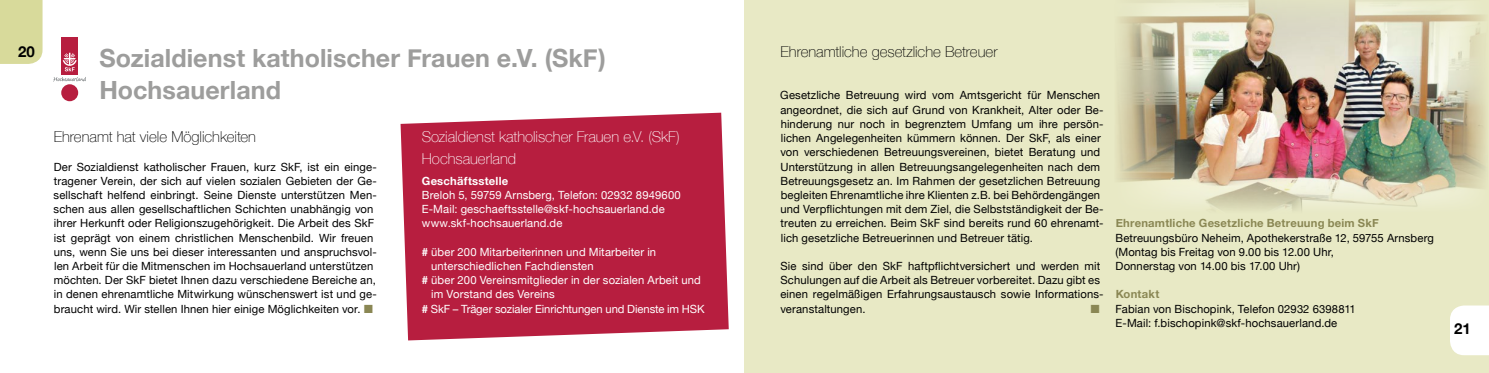
<style>
.page{position:relative;width:1489px;height:373px;background:#fff}
.page>*{position:absolute;margin:0;border:0;box-sizing:border-box;transform-origin:0 0}
.t1{font:700 25px/31.9px "Helvetica Neue";letter-spacing:.005em;color:#9d9d9c}
.t2{font:100 15px "Helvetica Neue";color:#000}
.t3{font:100 15px/21.2px "Helvetica Neue";color:#fff}
.t4{font:700 15px "Helvetica Neue";color:#000}
.t5{font:11.25px/14.1px "Helvetica Neue";letter-spacing:.01em;color:#000}
.t6{font:11.25px/14.1px "Helvetica Neue";letter-spacing:.01em;color:#fff}
.t7{font:700 11.25px "Helvetica Neue";letter-spacing:.02em;color:#8a8754}
.t8{font:11.25px "Helvetica Neue";letter-spacing:-.01em;color:#fff}
.t9{font:700 11.25px "Helvetica Neue";letter-spacing:.02em;color:#fff}
.s1{font-weight:700}
</style>
<div class="page">
<div style="left:744px;top:0;width:744px;height:372px;background:#e8e9c5"></div>
<svg style="left:400px;top:112px;width:328px;height:228px;background:#bc2d4c"></svg>
<div style="left:61px;top:37px;width:17px;height:37px;background:#b71e3f"></div>
<div style="left:61px;top:84px;width:17px;height:17px;background:#b71e3f;border-radius:50%"></div>
<svg style="left:63px;top:53px;width:14px;height:18px"></svg>
<svg style="left:53px;top:77px;width:33px;height:4px"></svg>
<img style="left:1117px;top:0;width:369px;height:210px">
<div style="left:0;top:0;width:43px;height:64px;background:#d8da9b"></div>
<div style="left:1450px;top:305px;width:38px;height:49px;background:#fff"></div>
<h2 class="t4" style="left:18px;top:40px;width:18px">20</h2>
<h1 class="t1" style="left:99px;top:43px;width:508px">Sozialdienst katholischer Frauen e.V. (SkF)<br>Hochsauerland</h1>
<h2 class="t3" style="left:422px;top:125px;width:259px">Sozialdienst katholischer Frauen e.V. (SkF)<br>Hochsauerland</h2>
<p class="t9" style="left:422px;top:171px;width:88px">Geschäftsstelle</p>
<p class="t6" style="left:422px;top:188px;width:260px">Breloh 5, 59759 Arnsberg, Telefon: 02932 8949600<br>E-Mail: geschaeftsstelle@skf-hochsauerland.de www.skf-hochsauerland.de</p>
<p class="t6" style="left:422px;top:245px;width:236px"><span class="s1">#</span> über 200 Mitarbeiterinnen und Mitarbeiter in</p>
<p class="t6" style="left:431px;top:259px;width:164px">unterschiedlichen Fachdiensten</p>
<p class="t6" style="left:422px;top:273px;width:280px"><span class="s1">#</span> über 200 Vereinsmitglieder in der sozialen Arbeit und</p>
<p class="t6" style="left:431px;top:287px;width:125px">im Vorstand des Vereins</p>
<p class="t8" style="left:422px;top:300px;width:284px"><span class="s1">#</span> SkF – Träger sozialer Einrichtungen und Dienste im HSK</p>
<h2 class="t2" style="left:54px;top:125px;width:204px">Ehrenamt hat viele Möglichkeiten</h2>
<p class="t5" style="left:54px;top:160px;width:325px">Der Sozialdienst katholischer Frauen, kurz SkF, ist ein einge&shy;tragener Verein, der sich auf vielen sozialen Gebieten der Ge&shy;sellschaft helfend einbringt. Seine Dienste unterstützen Men&shy;schen aus allen gesellschaftlichen Schichten unabhängig von ihrer Herkunft oder Religionszugehörigkeit. Die Arbeit des SkF ist geprägt von einem christlichen Menschenbild. Wir freuen uns, wenn Sie uns bei dieser interessanten und anspruchsvol&shy;len Arbeit für die Mitmenschen im Hochsauerland unterstützen möchten. Der SkF bietet Ihnen dazu verschiedene Bereiche an, in denen ehrenamtliche Mitwirkung wünschenswert ist und ge&shy;braucht wird. Wir stellen Ihnen hier einige Möglichkeiten vor.</p>
<h2 class="t2" style="left:780px;top:40px;width:218px">Ehrenamtliche gesetzliche Betreuer</h2>
<p class="t5" style="left:780px;top:89px;width:325px">Gesetzliche Betreuung wird vom Amtsgericht für Menschen angeordnet, die sich auf Grund von Krankheit, Alter oder Be&shy;hinderung nur noch in begrenztem Umfang um ihre persön&shy;lichen Angelegenheiten kümmern können. Der SkF, als einer von verschiedenen Betreuungsvereinen, bietet Beratung und Unterstützung in allen Betreuungsangelegenheiten nach dem Betreuungsgesetz an. Im Rahmen der gesetzlichen Betreuung begleiten Ehrenamtliche ihre Klienten z.B. bei Behördengängen und Verpflichtungen mit dem Ziel, die Selbstständigkeit der Be&shy;treuten zu erreichen. Beim SkF sind bereits rund 60 ehrenamt&shy;lich gesetzliche Betreuerinnen und Betreuer tätig.</p>
<p class="t5" style="left:780px;top:259px;width:325px">Sie sind über den SkF haftpflichtversichert und werden mit Schulungen auf die Arbeit als Betreuer vorbereitet. Dazu gibt es einen regelmäßigen Erfahrungsaustausch sowie Informations&shy;veranstaltungen.</p>
<p class="t7" style="left:1115px;top:214px;width:264px">Ehrenamtliche Gesetzliche Betreuung beim SkF</p>
<p class="t5" style="left:1115px;top:231px;width:320px">Betreuungsbüro Neheim, Apothekerstraße 12, 59755 Arnsberg (Montag bis Freitag von 9.00 bis 12.00 Uhr,<br>Donnerstag von 14.00 bis 17.00 Uhr)</p>
<p class="t7" style="left:1115px;top:285px;width:45px">Kontakt</p>
<p class="t5" style="left:1115px;top:301px;width:242px">Fabian von Bischopink, Telefon 02932 6398811<br>E-Mail: f.bischopink@skf-hochsauerland.de</p>
<h2 class="t4" style="left:1453px;top:316px;width:18px">21</h2>
</div>
